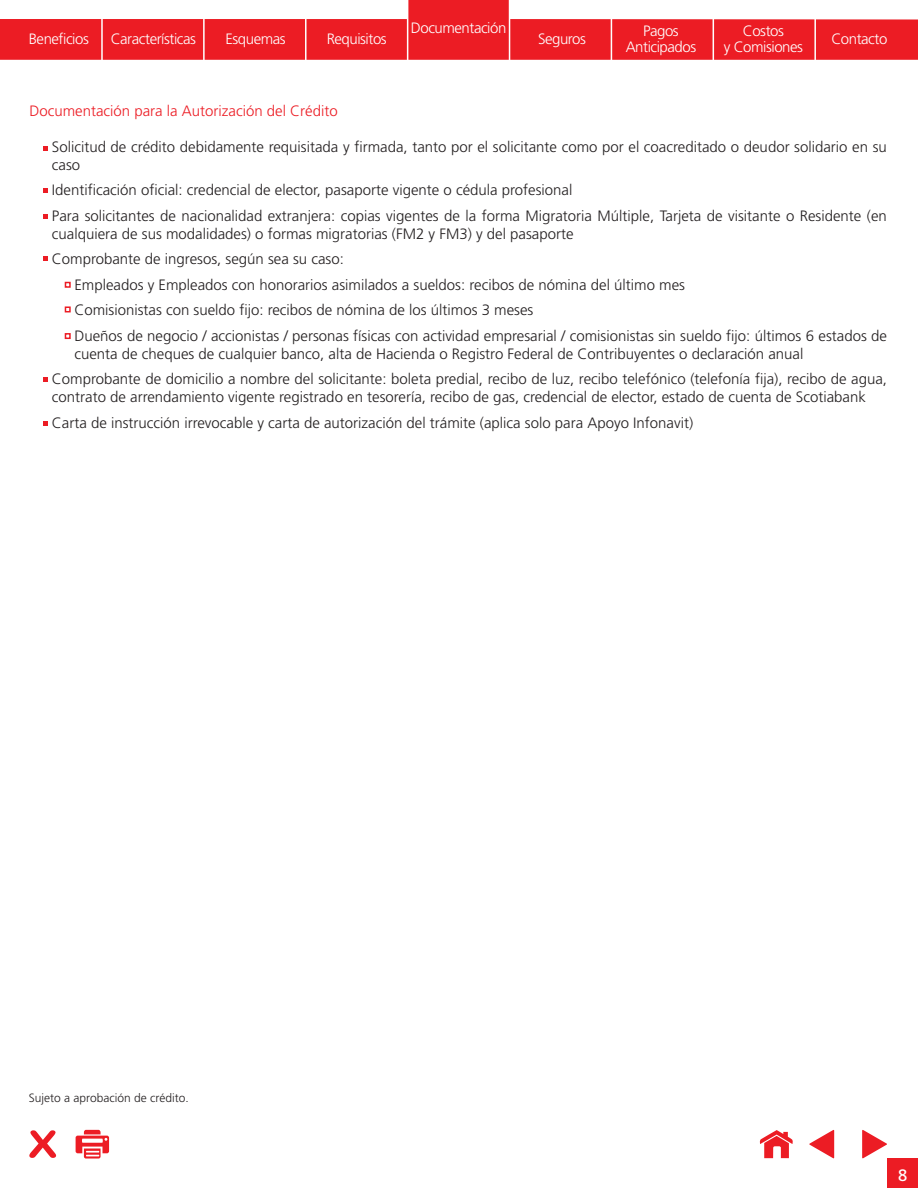
<style>
.page{position:relative;width:918px;height:1188px;background:#fff}
.page>*{position:absolute;margin:0;border:0;box-sizing:border-box;transform-origin:0 0}
.t1{font:16.5px "Frutiger";color:#fff}
.t2{font:300 15px/25.5px "Frutiger";color:#231f20}
.t3{font:300 15px/15.1px "Frutiger";letter-spacing:-.03em;color:#fff;text-align:center}
.t4{font:300 15px "Frutiger";color:#ec1c24}
.t5{font:300 12px "Frutiger";color:#231f20}
</style>
<div class="page">
<svg style="left:862px;top:1130px;width:25px;height:28px"></svg>
<svg style="left:809px;top:1130px;width:25px;height:28px"></svg>
<svg style="left:29px;top:1130px;width:27px;height:28px"></svg>
<div style="left:888px;top:1158px;width:30px;height:30px;background:#ec1c24"></div>
<svg style="left:759px;top:1130px;width:34px;height:28px"></svg>
<svg style="left:76px;top:1130px;width:33px;height:29px"></svg>
<svg style="left:0;top:0;width:918px;height:60px;fill:#ec1c24"></svg>
<hr style="left:101px;top:0;width:2px;height:63px;background:#fff">
<hr style="left:203px;top:0;width:2px;height:63px;background:#fff">
<hr style="left:305px;top:0;width:2px;height:63px;background:#fff">
<hr style="left:407px;top:0;width:1px;height:63px;background:#fff">
<hr style="left:509px;top:0;width:1px;height:63px;background:#fff">
<hr style="left:611px;top:0;width:1px;height:63px;background:#fff">
<hr style="left:713px;top:0;width:1px;height:63px;background:#fff">
<hr style="left:814px;top:0;width:2px;height:63px;background:#fff">
<svg style="left:43px;top:146px;width:4px;height:5px"></svg>
<svg style="left:43px;top:189px;width:4px;height:4px"></svg>
<svg style="left:43px;top:214px;width:4px;height:5px"></svg>
<svg style="left:43px;top:257px;width:4px;height:4px"></svg>
<svg style="left:65px;top:282px;width:6px;height:6px"></svg>
<svg style="left:65px;top:306px;width:6px;height:6px"></svg>
<svg style="left:65px;top:333px;width:6px;height:6px"></svg>
<svg style="left:43px;top:421px;width:4px;height:4px"></svg>
<svg style="left:43px;top:377px;width:4px;height:5px"></svg>
<p class="t3" style="left:29px;top:31px;width:62px">Beneficios</p>
<p class="t3" style="left:111px;top:31px;width:87px">Características</p>
<p class="t3" style="left:226px;top:31px;width:62px">Esquemas</p>
<p class="t3" style="left:327px;top:31px;width:62px">Requisitos</p>
<p class="t3" style="left:411px;top:20px;width:97px">Documentación</p>
<p class="t3" style="left:538px;top:31px;width:49px">Seguros</p>
<p class="t3" style="left:724px;top:24px;width:81px">Costos<br>y Comisiones</p>
<p class="t3" style="left:831px;top:31px;width:58px">Contacto</p>
<p class="t3" style="left:626px;top:24px;width:72px">Pagos<br>Anticipados</p>
<p class="t4" style="left:29px;top:102px;width:310px">Documentación para la Autorización del Crédito</p>
<p class="t2" style="left:52px;top:138px;width:837px;line-height:18px">Solicitud de crédito debidamente requisitada y firmada, tanto por el solicitante como por el coacreditado o deudor solidario en su caso</p>
<p class="t2" style="left:52px;top:177px;width:837px">Identificación oficial: credencial de elector, pasaporte vigente o cédula profesional<br>Para solicitantes de nacionalidad extranjera: copias vigentes de la forma Migratoria Múltiple, Tarjeta de visitante o Residente (en</p>
<p class="t2" style="left:52px;top:221px;width:523px">cualquiera de sus modalidades) o formas migratorias (FM2 y FM3) y del pasaporte<br>Comprobante de ingresos, según sea su caso:</p>
<p class="t2" style="left:74px;top:272px;width:814px">Empleados y Empleados con honorarios asimilados a sueldos: recibos de nómina del último mes<br>Comisionistas con sueldo fijo: recibos de nómina de los últimos 3 meses<br>Dueños de negocio / accionistas / personas físicas con actividad empresarial / comisionistas sin sueldo fijo: últimos 6 estados de</p>
<p class="t2" style="left:52px;top:341px;width:837px;text-indent:22px">cuenta de cheques de cualquier banco, alta de Hacienda o Registro Federal de Contribuyentes o declaración anual<br>Comprobante de domicilio a nombre del solicitante: boleta predial, recibo de luz, recibo telefónico (telefonía fija), recibo de agua,</p>
<p class="t2" style="left:52px;top:384px;width:816px">contrato de arrendamiento vigente registrado en tesorería, recibo de gas, credencial de elector, estado de cuenta de Scotiabank<br>Carta de instrucción irrevocable y carta de autorización del trámite (aplica solo para Apoyo Infonavit)</p>
<p class="t5" style="left:29px;top:1091px;width:162px">Sujeto a aprobación de crédito.</p>
<p class="t1" style="left:898px;top:1166px;width:11px">8</p>
</div>
